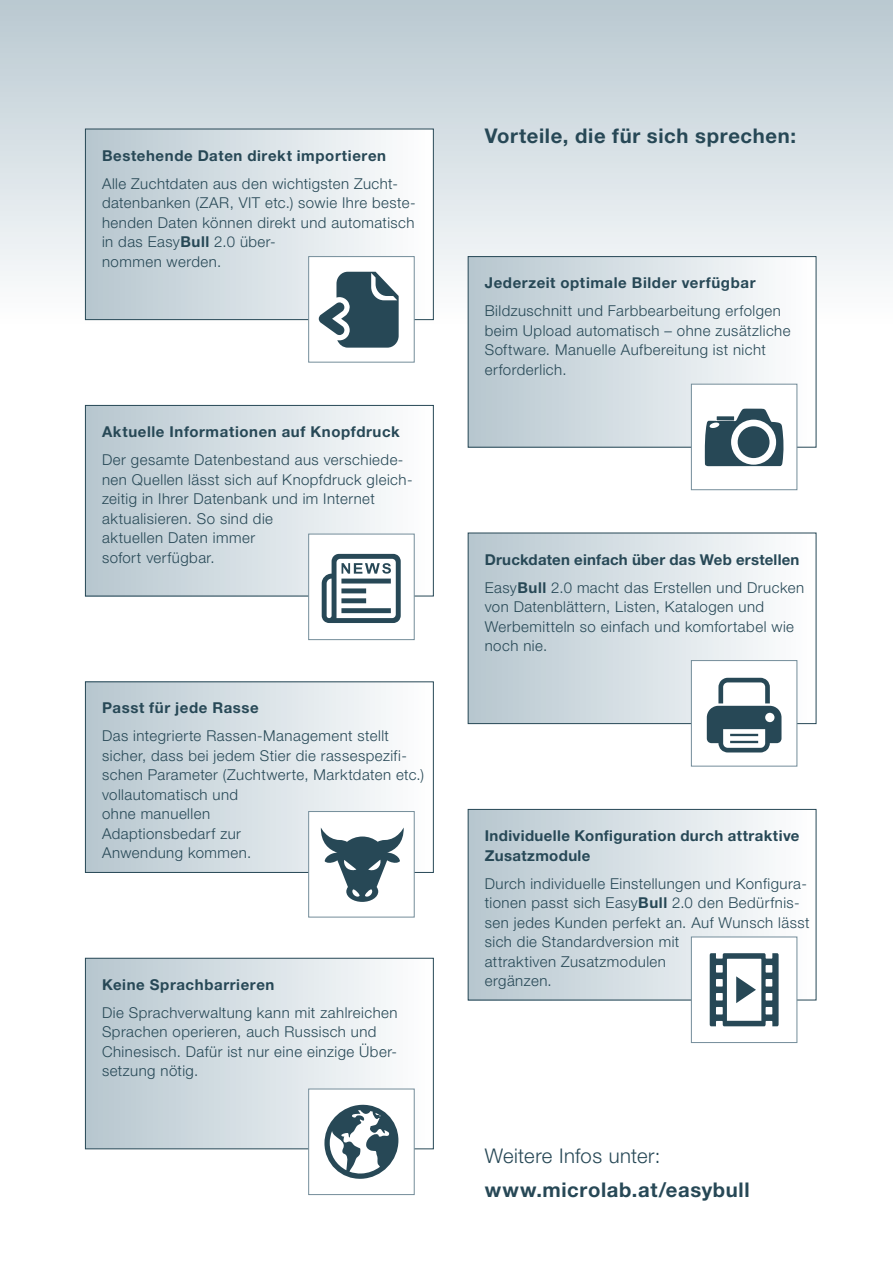
<style>
.page{position:relative;width:893px;height:1263px;background:#fff}
.page>*{position:absolute;margin:0;border:0;box-sizing:border-box;transform-origin:0 0}
.t1{font:700 20.25px "Helvetica Neue LT Pro";letter-spacing:.03em;color:#274856}
.t2{font:300 20.25px "Helvetica Neue LT Pro";letter-spacing:.015em;color:#274856}
.t3{font:300 15px/19.5px "Helvetica Neue LT Pro";letter-spacing:.03em;color:#274856}
.t4{font:700 15px/19.5px "Helvetica Neue LT Pro";letter-spacing:.04em;color:#274856}
.t5{font:700 15px/28px "Helvetica Neue LT Pro";letter-spacing:.015em;color:#274856}
.s1{font-weight:700}
.s2{font-weight:300}
</style>
<div class="page">
<div style="left:0;top:0;width:893px;height:327px;background:linear-gradient(to bottom,#b9c9d1,#fdfdfe)"></div>
<div style="left:85px;top:129px;width:348px;height:191px;background:linear-gradient(to right,#b6c6cf,#feffff)"></div>
<div style="left:85px;top:129px;width:349px;height:191px;border:1px solid #274856"></div>
<div style="left:468px;top:257px;width:348px;height:190px;background:linear-gradient(to right,#b6c6cf,#fdfefe)"></div>
<div style="left:468px;top:256px;width:348px;height:192px;border:1px solid #274856"></div>
<div style="left:468px;top:533px;width:348px;height:191px;background:linear-gradient(to right,#b6c6cf,#feffff)"></div>
<div style="left:468px;top:533px;width:348px;height:191px;border:1px solid #274856"></div>
<div style="left:468px;top:809px;width:348px;height:191px;background:linear-gradient(to right,#b6c6cf,#feffff)"></div>
<div style="left:468px;top:809px;width:348px;height:191px;border:1px solid #274856"></div>
<div style="left:85px;top:405px;width:348px;height:191px;background:linear-gradient(to right,#b6c6cf,#fdfefe)"></div>
<div style="left:85px;top:405px;width:349px;height:191px;border:1px solid #274856"></div>
<div style="left:85px;top:682px;width:348px;height:190px;background:linear-gradient(to right,#b6c6cf,#feffff)"></div>
<div style="left:85px;top:681px;width:349px;height:192px;border:1px solid #274856"></div>
<div style="left:85px;top:958px;width:348px;height:191px;background:linear-gradient(to right,#b6c6cf,#fdfefe)"></div>
<div style="left:85px;top:958px;width:349px;height:191px;border:1px solid #274856"></div>
<div style="left:308px;top:256px;width:107px;height:106px;background:#fff;border:1px solid #748d9a"></div>
<div style="left:691px;top:384px;width:106px;height:106px;background:#fff;border:1px solid #748d9a"></div>
<div style="left:691px;top:660px;width:106px;height:106px;background:#fff;border:1px solid #748d9a"></div>
<div style="left:691px;top:936px;width:106px;height:107px;background:#fff;border:1px solid #748d9a"></div>
<div style="left:308px;top:534px;width:107px;height:106px;background:#fff;border:1px solid #748d9a"></div>
<div style="left:308px;top:811px;width:107px;height:106px;background:#fff;border:1px solid #748d9a"></div>
<div style="left:308px;top:1089px;width:107px;height:106px;background:#fff;border:1px solid #748d9a"></div>
<svg style="left:319px;top:272px;width:80px;height:76px"></svg>
<svg style="left:322px;top:554px;width:79px;height:69px"></svg>
<svg style="left:321px;top:827px;width:83px;height:75px"></svg>
<svg style="left:324px;top:1104px;width:74px;height:75px"></svg>
<svg style="left:704px;top:408px;width:80px;height:59px"></svg>
<svg style="left:707px;top:678px;width:74px;height:74px"></svg>
<svg style="left:710px;top:953px;width:69px;height:73px"></svg>
<p class="t4" style="left:102px;top:145px;width:286px">Bestehende Daten direkt importieren</p>
<p class="t3" style="left:102px;top:173px;width:315px">Alle Zuchtdaten aus den wichtigsten Zucht&shy;datenbanken (ZAR, VIT etc.) sowie Ihre beste&shy;henden Daten können direkt und automatisch in das Easy<span class="s1">Bull</span> 2.0 über-<br>nommen werden.</p>
<p class="t4" style="left:102px;top:422px;width:299px">Aktuelle Informationen auf Knopfdruck</p>
<p class="t3" style="left:102px;top:450px;width:312px">Der gesamte Datenbestand aus verschiede&shy;nen Quellen lässt sich auf Knopfdruck gleich&shy;zeitig in Ihrer Datenbank und im Internet aktualisieren. So sind die<br>aktuellen Daten immer<br>sofort verfügbar.</p>
<p class="t4" style="left:102px;top:698px;width:158px">Passt für jede Rasse</p>
<p class="t3" style="left:102px;top:726px;width:324px">Das integrierte Rassen-Management stellt sicher, dass bei jedem Stier die rassespezifi&shy;schen Parameter (Zuchtwerte, Marktdaten etc.) vollautomatisch und<br>ohne manuellen<br>Adaptionsbedarf zur<br>Anwendung kommen.</p>
<p class="t4" style="left:102px;top:974px;width:174px">Keine Sprachbarrieren</p>
<p class="t3" style="left:102px;top:1002px;width:297px">Die Sprachverwaltung kann mit zahlreichen Sprachen operieren, auch Russisch und Chinesisch. Dafür ist nur eine einzige Über&shy;setzung nötig.</p>
<h1 class="t1" style="left:485px;top:123px;width:313px">Vorteile, die für sich sprechen:</h1>
<p class="t4" style="left:485px;top:273px;width:272px">Jederzeit optimale Bilder verfügbar</p>
<p class="t3" style="left:485px;top:301px;width:307px">Bildzuschnitt und Farbbearbeitung erfolgen beim Upload automatisch – ohne zusätzliche Software. Manuelle Aufbereitung ist nicht erforderlich.</p>
<p class="t5" style="left:485px;top:545px;width:321px">Druckdaten einfach über das Web erstellen<br><span class="s2">Easy</span>Bull <span class="s2">2.0 macht das Erstellen und Drucken</span></p>
<p class="t3" style="left:485px;top:597px;width:311px">von Datenblättern, Listen, Katalogen und<br>Werbemitteln so einfach und komfortabel wie noch nie.</p>
<p class="t4" style="left:485px;top:825px;width:316px">Individuelle Konfiguration durch attraktive<br>Zusatzmodule</p>
<p class="t3" style="left:485px;top:873px;width:326px">Durch individuelle Einstellungen und Konfigura&shy;tionen passt sich Easy<span class="s1">Bull</span> 2.0 den Bedürfnis&shy;sen jedes Kunden perfekt an. Auf Wunsch lässt sich die Standardversion mit<br>attraktiven Zusatzmodulen<br>ergänzen.</p>
<h1 class="t2" style="left:485px;top:1143px;width:177px">Weitere I nfos unter:</h1>
<h1 class="t1" style="left:485px;top:1177px;width:266px">www.microlab.at/easybull</h1>
</div>
